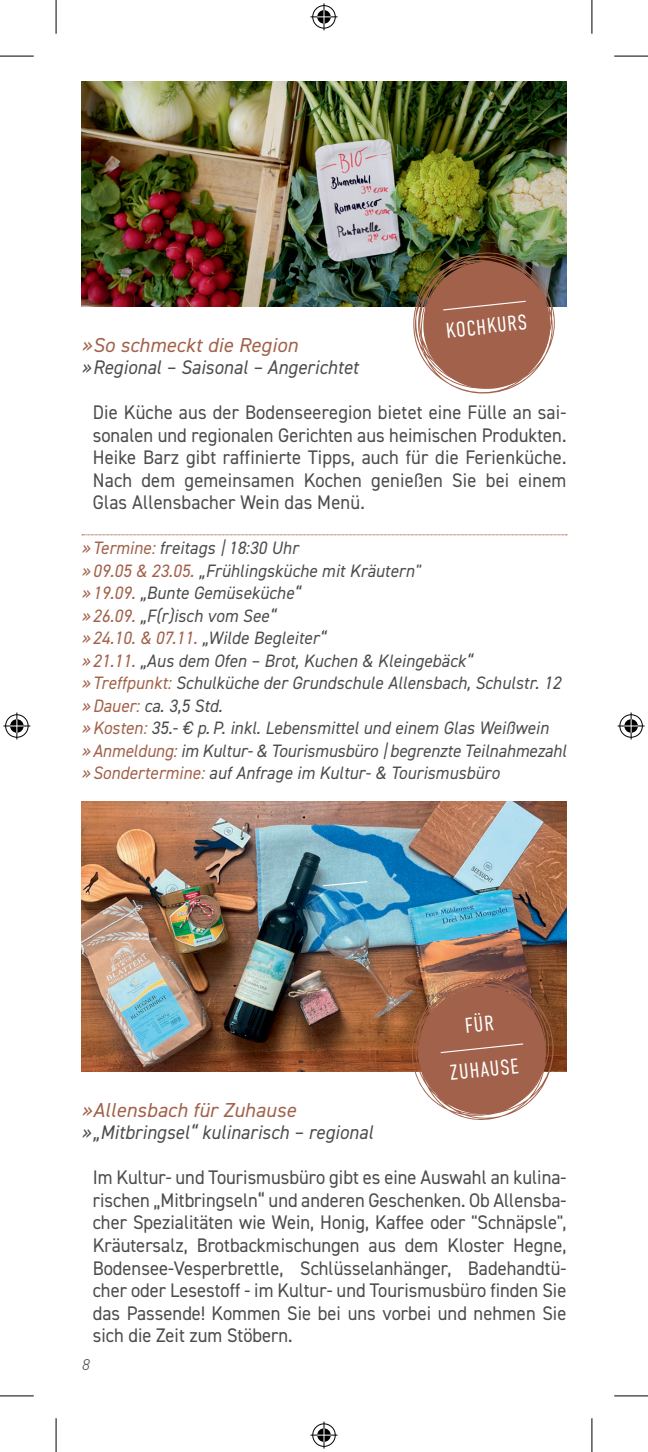
<style>
.page{position:relative;width:648px;height:1452px;background:#fff}
.page>*{position:absolute;margin:0;border:0;box-sizing:border-box;transform-origin:0 0}
.t1{font:300 21.38px/45px "DIN Condensed";color:#fff;text-align:center}
.t2{font:italic 20.25px "DIN2014";letter-spacing:.01em;color:#a2614a}
.t3{font:19.8px/22.5px "DIN2014";color:#4b4c4d;text-align:justify;scale:.94 1}
.t4{font:italic 19.8px "DIN2014";letter-spacing:.01em;color:#4b4c4d;scale:.94 1}
.t5{font:italic 18px/22.5px "DIN2014";letter-spacing:.01em;color:#4b4c4d;scale:.94 1}
.t6{font:italic 300 15.75px "DIN2014";color:#4b4c4d}
.s1{color:#a2614a}
</style>
<div class="page">
<img style="left:82px;top:82px;width:484px;height:225px">
<svg style="left:82px;top:534px;width:485px;height:1px"></svg>
<svg style="left:405px;top:249px;width:150px;height:145px;background:#a07862"></svg>
<img style="left:82px;top:802px;width:484px;height:270px">
<svg style="left:321px;top:880px;width:47px;height:7px"></svg>
<svg style="left:407px;top:971px;width:149px;height:149px;background:#aa755f"></svg>
<hr style="left:0;top:56px;width:34px;height:1px;background:#000">
<hr style="left:614px;top:56px;width:34px;height:1px;background:#000">
<hr style="left:0;top:1395px;width:34px;height:1px;background:#000">
<hr style="left:614px;top:1395px;width:34px;height:1px;background:#000">
<hr style="left:56px;top:0;width:1px;height:34px;background:#000">
<hr style="left:56px;top:1418px;width:1px;height:34px;background:#000">
<hr style="left:591px;top:0;width:1px;height:34px;background:#000">
<hr style="left:591px;top:1418px;width:1px;height:34px;background:#000">
<svg style="left:310px;top:3px;width:27px;height:27px"></svg>
<svg style="left:310px;top:1421px;width:27px;height:27px"></svg>
<svg style="left:3px;top:712px;width:27px;height:27px"></svg>
<svg style="left:618px;top:712px;width:27px;height:27px"></svg>
<p class="t1" style="left:444px;top:308px;width:83px;rotate:-6deg">KOCHKURS</p>
<p class="t2" style="left:82px;top:332px;width:218px">»So schmeckt die Region</p>
<p class="t4" style="left:82px;top:355px;width:296px">»Regional – Saisonal – Angerichtet</p>
<p class="t3" style="left:93px;top:401px;width:505px">Die Küche aus der Bodenseeregion bietet eine Fülle an sai&shy;sonalen und regionalen Gerichten aus heimischen Produkten.<br>Heike Barz gibt raffinierte Tipps, auch für die Ferienküche.<br>Nach dem gemeinsamen Kochen genießen Sie bei einem Glas Allensbacher Wein das Menü.</p>
<p class="t5" style="left:82px;top:536px;width:517px"><span class="s1">» Termine:</span> freitags |18:30 Uhr<br><span class="s1">» 09.05 &amp; 23.05.</span> „Frühlingsküche mit Kräutern"<br><span class="s1">» 19.09.</span> „Bunte Gemüseküche“<br><span class="s1">» 26.09.</span> „F(r)isch vom See“<br><span class="s1">» 24.10. &amp; 07.11.</span> „Wilde Begleiter“<br><span class="s1">» 21.11.</span> „Aus dem Ofen – Brot, Kuchen &amp; Kleingebäck“<br><span class="s1">» Treffpunkt:</span> Schulküche der Grundschule Allensbach, Schulstr. 12 <span class="s1">»Dauer:</span> ca. 3,5 Std.<br><span class="s1">»Kosten:</span> 35.- € p.P. inkl. Lebensmittel und einem Glas Weißwein <span class="s1">»Anmeldung:</span> im Kultur- &amp; Tourismusbüro |begrenzte Teilnahmezahl <span class="s1">»Sondertermine:</span> auf Anfrage im Kultur- &amp; Tourismusbüro</p>
<p class="t1" style="left:443px;top:1006px;width:71px;rotate:-6deg">FÜR<br>ZUHAUSE</p>
<p class="t2" style="left:82px;top:1097px;width:216px">»Allensbach für Zuhause</p>
<p class="t4" style="left:82px;top:1120px;width:311px">»„Mitbringsel“ kulinarisch – regional</p>
<p class="t3" style="left:93px;top:1166px;width:505px">Im Kultur- und Tourismusbüro gibt es eine Auswahl an kulina&shy;rischen „Mitbringseln“ und anderen Geschenken. Ob Allensba&shy;cher Spezialitäten wie Wein, Honig, Kaffee oder "Schnäpsle", Kräutersalz, Brotbackmischungen aus dem Kloster Hegne, Bodensee-Vesperbrettle, Schlüsselanhänger, Badehandtü&shy;cher oder Lesestoff - im Kultur- und Tourismusbüro finden Sie das Passende! Kommen Sie bei uns vorbei und nehmen Sie sich die Zeit zum Stöbern.</p>
<p class="t6" style="left:82px;top:1355px;width:9px">8</p>
</div>
